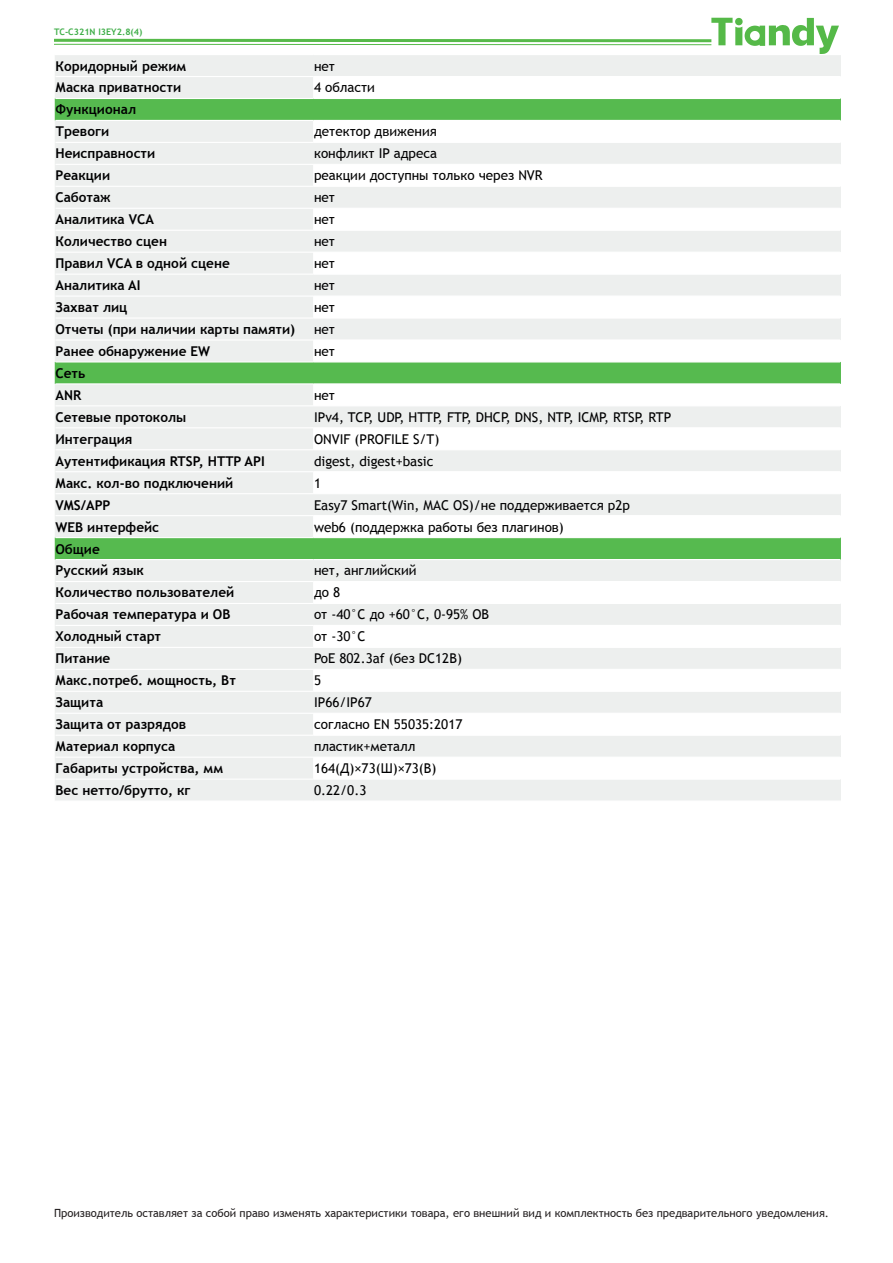
<style>
.page{position:relative;width:893px;height:1263px;background:#fff}
.page>*{position:absolute;margin:0;border:0;box-sizing:border-box;transform-origin:0 0}
.t1{font:700 13.5px/21.9px "Trebuchet MS";color:#000001}
.t2{font:13.5px "Trebuchet MS";color:#000001}
.t3{font:11.25px "Trebuchet MS";color:#231f20}
.t4{font:700 9px "Trebuchet MS";color:#40ae49}
</style>
<div class="page">
<svg style="left:711px;top:18px;width:128px;height:36px"></svg>
<hr style="left:54px;top:39px;width:657px;height:3px;background:#57ba4a">
<hr style="left:54px;top:44px;width:657px;height:1px;background:#57ba4a">
<div style="left:55px;top:55px;width:786px;height:745px;background:#edefee"></div>
<svg style="left:313px;top:77px;width:528px;height:702px"></svg>
<svg style="left:55px;top:98px;width:786px;height:461px;fill:#edefee"></svg>
<hr style="left:56px;top:76px;width:257px;height:1px;background:#fff">
<hr style="left:313px;top:76px;width:527px;height:1px;background:#fff">
<hr style="left:56px;top:98px;width:257px;height:1px;background:#fff">
<hr style="left:313px;top:98px;width:527px;height:1px;background:#fff">
<hr style="left:56px;top:120px;width:257px;height:1px;background:#fff">
<hr style="left:313px;top:120px;width:527px;height:1px;background:#fff">
<hr style="left:56px;top:142px;width:257px;height:1px;background:#fff">
<hr style="left:313px;top:142px;width:527px;height:1px;background:#fff">
<hr style="left:56px;top:164px;width:257px;height:1px;background:#fff">
<hr style="left:313px;top:164px;width:527px;height:1px;background:#fff">
<hr style="left:56px;top:186px;width:257px;height:1px;background:#fff">
<hr style="left:313px;top:186px;width:527px;height:1px;background:#fff">
<hr style="left:56px;top:208px;width:257px;height:1px;background:#fff">
<hr style="left:313px;top:208px;width:527px;height:1px;background:#fff">
<hr style="left:56px;top:230px;width:257px;height:1px;background:#fff">
<hr style="left:313px;top:230px;width:527px;height:1px;background:#fff">
<hr style="left:56px;top:252px;width:257px;height:1px;background:#fff">
<hr style="left:313px;top:252px;width:527px;height:1px;background:#fff">
<hr style="left:56px;top:274px;width:257px;height:1px;background:#fff">
<hr style="left:313px;top:274px;width:527px;height:1px;background:#fff">
<hr style="left:56px;top:295px;width:257px;height:2px;background:#fff">
<hr style="left:313px;top:295px;width:527px;height:2px;background:#fff">
<hr style="left:56px;top:317px;width:257px;height:2px;background:#fff">
<hr style="left:313px;top:317px;width:527px;height:2px;background:#fff">
<hr style="left:56px;top:339px;width:257px;height:2px;background:#fff">
<hr style="left:313px;top:339px;width:527px;height:2px;background:#fff">
<hr style="left:56px;top:361px;width:257px;height:1px;background:#fff">
<hr style="left:313px;top:361px;width:527px;height:1px;background:#fff">
<hr style="left:56px;top:383px;width:257px;height:1px;background:#fff">
<hr style="left:313px;top:383px;width:527px;height:1px;background:#fff">
<hr style="left:56px;top:405px;width:257px;height:1px;background:#fff">
<hr style="left:313px;top:405px;width:527px;height:1px;background:#fff">
<hr style="left:56px;top:427px;width:257px;height:1px;background:#fff">
<hr style="left:313px;top:427px;width:527px;height:1px;background:#fff">
<hr style="left:56px;top:449px;width:257px;height:1px;background:#fff">
<hr style="left:313px;top:449px;width:527px;height:1px;background:#fff">
<hr style="left:56px;top:471px;width:257px;height:1px;background:#fff">
<hr style="left:313px;top:471px;width:527px;height:1px;background:#fff">
<hr style="left:56px;top:493px;width:257px;height:1px;background:#fff">
<hr style="left:313px;top:493px;width:527px;height:1px;background:#fff">
<hr style="left:56px;top:515px;width:257px;height:1px;background:#fff">
<hr style="left:313px;top:515px;width:527px;height:1px;background:#fff">
<hr style="left:56px;top:537px;width:257px;height:1px;background:#fff">
<hr style="left:313px;top:537px;width:527px;height:1px;background:#fff">
<hr style="left:56px;top:559px;width:257px;height:1px;background:#fff">
<hr style="left:313px;top:559px;width:527px;height:1px;background:#fff">
<hr style="left:56px;top:581px;width:257px;height:1px;background:#fff">
<hr style="left:313px;top:581px;width:527px;height:1px;background:#fff">
<hr style="left:56px;top:603px;width:257px;height:1px;background:#fff">
<hr style="left:313px;top:603px;width:527px;height:1px;background:#fff">
<hr style="left:56px;top:625px;width:257px;height:1px;background:#fff">
<hr style="left:313px;top:625px;width:527px;height:1px;background:#fff">
<hr style="left:56px;top:647px;width:257px;height:1px;background:#fff">
<hr style="left:313px;top:647px;width:527px;height:1px;background:#fff">
<hr style="left:56px;top:669px;width:257px;height:1px;background:#fff">
<hr style="left:313px;top:669px;width:527px;height:1px;background:#fff">
<hr style="left:56px;top:691px;width:257px;height:1px;background:#fff">
<hr style="left:313px;top:691px;width:527px;height:1px;background:#fff">
<hr style="left:56px;top:713px;width:257px;height:1px;background:#fff">
<hr style="left:313px;top:713px;width:527px;height:1px;background:#fff">
<hr style="left:56px;top:735px;width:257px;height:1px;background:#fff">
<hr style="left:313px;top:735px;width:527px;height:1px;background:#fff">
<hr style="left:56px;top:757px;width:257px;height:1px;background:#fff">
<hr style="left:313px;top:757px;width:527px;height:1px;background:#fff">
<hr style="left:56px;top:778px;width:257px;height:2px;background:#fff">
<hr style="left:313px;top:778px;width:527px;height:2px;background:#fff">
<p class="t4" style="left:54px;top:26px;width:90px">TC-C321N I3EY2.8(4)</p>
<p class="t1" style="left:56px;top:55px;width:132px">Коридорный режим</p>
<p class="t2" style="left:314px;top:58px;width:23px">нет</p>
<p class="t1" style="left:56px;top:77px;width:127px">Маска приватности</p>
<p class="t2" style="left:314px;top:80px;width:62px">4 области</p>
<p class="t1" style="left:56px;top:99px;width:82px">Функционал<br>Тревоги</p>
<p class="t2" style="left:314px;top:124px;width:124px">детектор движения</p>
<p class="t1" style="left:56px;top:143px;width:101px">Неисправности</p>
<p class="t2" style="left:314px;top:146px;width:125px">конфликт IP адреса</p>
<p class="t1" style="left:56px;top:165px;width:56px">Реакции</p>
<p class="t2" style="left:314px;top:168px;width:230px">реакции доступны только через NVR</p>
<p class="t1" style="left:56px;top:186px;width:57px">Саботаж</p>
<p class="t2" style="left:314px;top:189px;width:23px">нет</p>
<p class="t1" style="left:56px;top:208px;width:100px">Аналитика VCA</p>
<p class="t2" style="left:314px;top:211px;width:23px">нет</p>
<p class="t1" style="left:56px;top:230px;width:113px">Количество сцен</p>
<p class="t2" style="left:314px;top:233px;width:23px">нет</p>
<p class="t1" style="left:56px;top:252px;width:176px">Правил VCA в одной сцене</p>
<p class="t2" style="left:314px;top:255px;width:23px">нет</p>
<p class="t1" style="left:56px;top:274px;width:86px">Аналитика AI</p>
<p class="t2" style="left:314px;top:277px;width:23px">нет</p>
<p class="t1" style="left:56px;top:296px;width:73px">Захват лиц</p>
<p class="t2" style="left:314px;top:299px;width:23px">нет</p>
<p class="t1" style="left:56px;top:318px;width:241px">Отчеты (при наличии карты памяти)</p>
<p class="t2" style="left:314px;top:321px;width:23px">нет</p>
<p class="t1" style="left:56px;top:340px;width:156px">Ранее обнаружение EW</p>
<p class="t2" style="left:314px;top:343px;width:23px">нет</p>
<p class="t1" style="left:56px;top:362px;width:31px">Сеть<br>ANR</p>
<p class="t2" style="left:314px;top:387px;width:23px">нет</p>
<p class="t1" style="left:56px;top:406px;width:132px">Сетевые протоколы</p>
<p class="t2" style="left:314px;top:409px;width:359px">IPv4, TCP, UDP, HTTP, FTP, DHCP, DNS, NTP, ICMP, RTSP, RTP</p>
<p class="t1" style="left:56px;top:428px;width:79px">Интеграция</p>
<p class="t2" style="left:314px;top:431px;width:127px">ONVIF (PROFILE S/T)</p>
<p class="t1" style="left:56px;top:450px;width:211px">Аутентификация RTSP, HTTP API</p>
<p class="t2" style="left:314px;top:453px;width:121px">digest, digest+basic</p>
<p class="t1" style="left:56px;top:472px;width:179px">Макс. кол-во подключений</p>
<p class="t2" style="left:314px;top:475px;width:9px">1</p>
<p class="t1" style="left:56px;top:494px;width:57px">VMS/APP</p>
<p class="t2" style="left:314px;top:497px;width:317px">Easy7 Smart(Win, MAC OS)/не поддерживается р2р</p>
<p class="t1" style="left:56px;top:516px;width:105px">WEB интерфейс</p>
<p class="t2" style="left:314px;top:519px;width:251px">web6 (поддержка работы без плагинов)</p>
<p class="t1" style="left:56px;top:538px;width:90px">Общие<br>Русский язык</p>
<p class="t2" style="left:314px;top:563px;width:104px">нет, английский</p>
<p class="t1" style="left:56px;top:582px;width:180px">Количество пользователей</p>
<p class="t2" style="left:314px;top:585px;width:28px">до 8</p>
<p class="t1" style="left:56px;top:604px;width:176px">Рабочая температура и ОВ</p>
<p class="t2" style="left:314px;top:607px;width:177px">от -40°С до +60°С, 0-95% ОВ</p>
<p class="t1" style="left:56px;top:625px;width:107px">Холодный старт</p>
<p class="t2" style="left:314px;top:629px;width:53px">от -30°С</p>
<p class="t1" style="left:56px;top:647px;width:56px">Питание</p>
<p class="t2" style="left:314px;top:650px;width:149px">PoE 802.3af (без DC12В)</p>
<p class="t1" style="left:56px;top:669px;width:182px">Макс.потреб. мощность, Вт</p>
<p class="t2" style="left:314px;top:672px;width:9px">5</p>
<p class="t1" style="left:56px;top:691px;width:49px">Защита</p>
<p class="t2" style="left:314px;top:694px;width:59px">IP66/IP67</p>
<p class="t1" style="left:56px;top:713px;width:132px">Защита от разрядов</p>
<p class="t2" style="left:314px;top:716px;width:150px">согласно EN 55035:2017</p>
<p class="t1" style="left:56px;top:735px;width:121px">Материал корпуса</p>
<p class="t2" style="left:314px;top:738px;width:103px">пластик+металл</p>
<p class="t1" style="left:56px;top:757px;width:169px">Габариты устройства, мм</p>
<p class="t2" style="left:314px;top:760px;width:124px">164(Д)×73(Ш)×73(В)</p>
<p class="t1" style="left:56px;top:779px;width:137px">Вес нетто/брутто, кг</p>
<p class="t2" style="left:314px;top:782px;width:54px">0.22/0.3</p>
<p class="t3" style="left:54px;top:1206px;width:776px">Производитель оставляет за собой право изменять характеристики товара, его внешний вид и комплектность без предварительного уведомления.</p>
</div>
